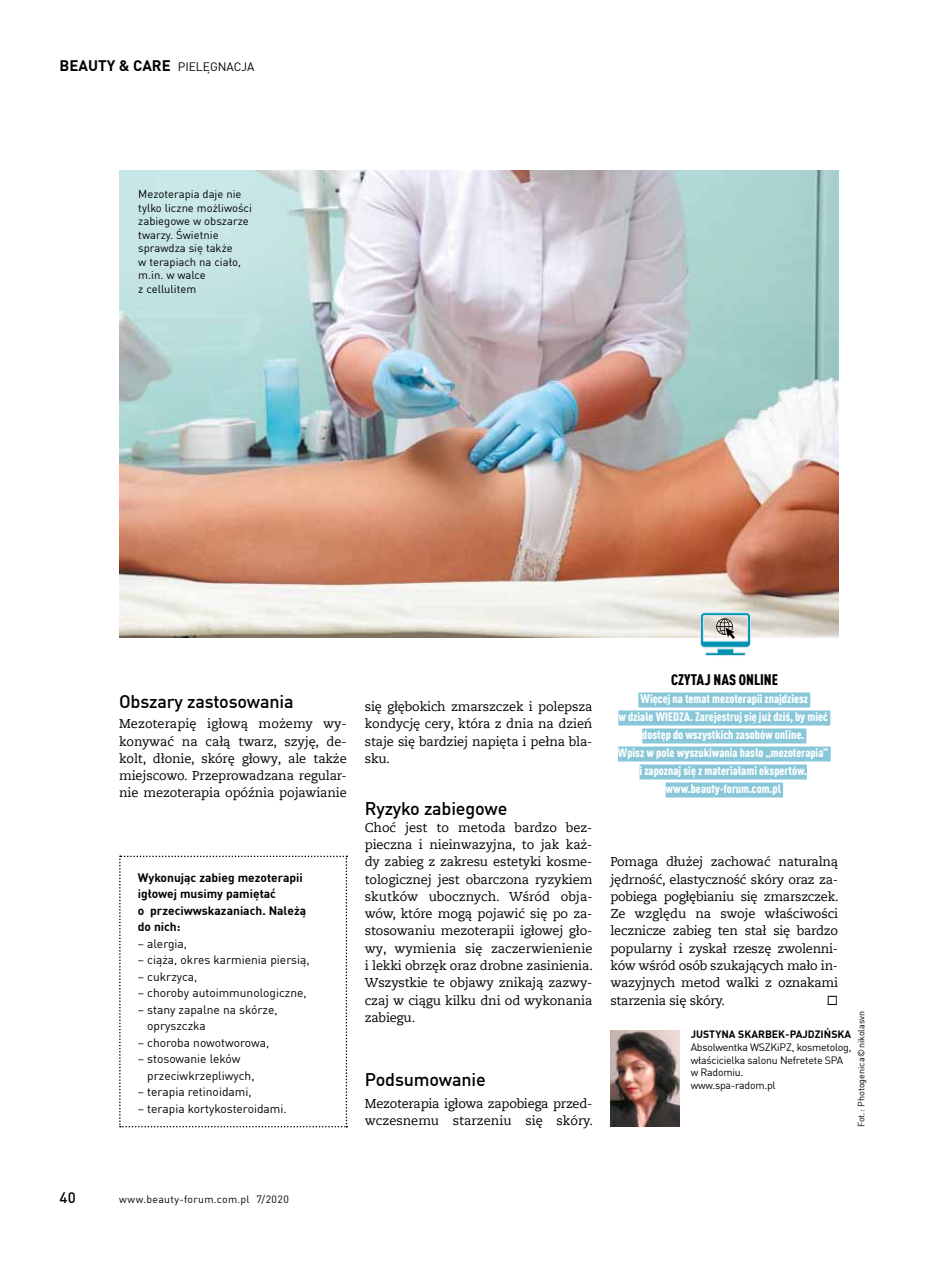
<style>
.page{position:relative;width:936px;height:1263px;background:#fff}
.page>*{position:absolute;margin:0;border:0;box-sizing:border-box;transform-origin:0 0}
.t1{font:500 18px "DIN Offc Pro";letter-spacing:-.01em;color:#000}
.t2{font:700 15px "DIN Offc Pro";color:#000}
.t3{font:900 condensed 15px "DIN Offc Pro";color:#000}
.t4{font:500 15px "DIN Offc Pro";color:#000}
.t5{font:12.75px/17.2px "Caecilia Com 55 Roman";letter-spacing:-.01em;color:#000;text-align:justify}
.t6{font:12px/16.5px "DIN Offc Pro";color:#000}
.t7{font:900 condensed 12px/18px "DIN Offc Pro";color:#fff;text-align:center}
.t8{font:700 12px/16.5px "DIN Offc Pro";color:#000}
.t9{font:11.25px/13.5px "DIN Offc Pro";color:#000}
.t10{font:10.5px/12.6px "DIN Offc Pro";letter-spacing:-.02em;color:#000}
.t11{font:10.5px "DIN Offc Pro";letter-spacing:.025em;color:#000}
.t12{font:700 10.5px "DIN Offc Pro";color:#000}
.t13{font:9px "DIN Offc Pro";color:#000}
.s1{font-weight:400;font-size:12px}
</style>
<div class="page">
<img style="left:119px;top:170px;width:719px;height:468px">
<img style="left:610px;top:1030px;width:69px;height:97px">
<div style="left:638px;top:692px;width:172px;height:15px;background:#88c7d8"></div>
<div style="left:618px;top:710px;width:212px;height:15px;background:#88c7d8"></div>
<div style="left:642px;top:728px;width:164px;height:15px;background:#88c7d8"></div>
<div style="left:618px;top:746px;width:212px;height:15px;background:#88c7d8"></div>
<div style="left:639px;top:764px;width:167px;height:15px;background:#88c7d8"></div>
<div style="left:665px;top:782px;width:118px;height:15px;background:#88c7d8"></div>
<svg style="left:699px;top:612px;width:52px;height:44px;background:#9ec5ca"></svg>
<svg style="left:119px;top:855px;width:228px;height:272px"></svg>
<p class="t2" style="left:60px;top:53px;width:196px">beauty &amp; care <span class="s1">pielęgnacja</span></p>
<p class="t9" style="left:138px;top:186px;width:115px">Mezoterapia daje nie tylko liczne możliwości zabiegowe w obszarze twarzy. Świetnie sprawdza się także<br>w terapiach na ciało, m.in. w walce<br>z cellulitem</p>
<h1 class="t1" style="left:119px;top:687px;width:176px">Obszary zastosowania</h1>
<p class="t5" style="left:119px;top:715px;width:229px">Mezoterapię igłową możemy wy&shy;konywać na całą twarz, szyję, de&shy;kolt, dłonie, skórę głowy, ale także miejscowo. Przeprowadzana regular&shy;nie mezoterapia opóźnia pojawianie</p>
<p class="t8" style="left:138px;top:867px;width:170px">Wykonując zabieg mezoterapii igłowej musimy pamiętać<br>o przeciwwskazaniach. Należą do nich:</p>
<p class="t6" style="left:138px;top:934px;width:51px">– alergia,</p>
<p class="t6" style="left:138px;top:950px;width:173px">– ciąża, okres karmienia piersią,</p>
<p class="t6" style="left:138px;top:967px;width:61px">– cukrzyca,</p>
<p class="t6" style="left:138px;top:983px;width:170px">– choroby autoimmunologiczne,</p>
<p class="t6" style="left:147px;top:1000px;width:132px;text-indent:-9px">– stany zapalne na skórze, opryszczka</p>
<p class="t6" style="left:138px;top:1033px;width:133px">– choroba nowotworowa,</p>
<p class="t6" style="left:147px;top:1049px;width:109px;text-indent:-9px">– stosowanie leków przeciwkrzepliwych,</p>
<p class="t6" style="left:138px;top:1082px;width:115px">– terapia retinoidami,</p>
<p class="t6" style="left:138px;top:1099px;width:150px">– terapia kortykosteroidami.</p>
<p class="t5" style="left:365px;top:698px;width:229px">się głębokich zmarszczek i polepsza kondycję cery, która z dnia na dzień staje się bardziej napięta i pełna bla&shy;sku.</p>
<h1 class="t1" style="left:365px;top:793px;width:144px">Ryzyko zabiegowe</h1>
<p class="t5" style="left:365px;top:819px;width:229px">Choć jest to metoda bardzo bez&shy;pieczna i nieinwazyjna, to jak każ&shy;dy zabieg z zakresu estetyki kosme&shy;tologicznej jest obarczona ryzykiem skutków ubocznych. Wśród obja&shy;wów, które mogą pojawić się po za&shy;stosowaniu mezoterapii igłowej gło&shy;wy, wymienia się zaczerwienienie i lekki obrzęk oraz drobne zasinienia.<br>Wszystkie te objawy znikają zazwy&shy;czaj w ciągu kilku dni od wykonania zabiegu.</p>
<h1 class="t1" style="left:365px;top:1065px;width:122px">Podsumowanie</h1>
<p class="t5" style="left:365px;top:1095px;width:230px">Mezoterapia igłowa zapobiega przed&shy;wczesnemu starzeniu się skóry.</p>
<p class="t3" style="left:671px;top:668px;width:108px">CZYTAJ NAS ONLINE</p>
<p class="t7" style="left:618px;top:689px;width:212px">Więcej na temat mezoterapii znajdziesz<br>w dziale WIEDZA. Zarejestruj się już dziś, by mieć dostęp do wszystkich zasobów online.<br>Wpisz w pole wyszukiwania hasło „mezoterapia” i zapoznaj się z materiałami ekspertów. www.beauty-forum.com.pl</p>
<p class="t5" style="left:610px;top:853px;width:229px">Pomaga dłużej zachować naturalną jędrność, elastyczność skóry oraz za&shy;pobiega pogłębianiu się zmarszczek.<br>Ze względu na swoje właściwości lecznicze zabieg ten stał się bardzo popularny i zyskał rzeszę zwolenni&shy;ków wśród osób szukających mało in&shy;wazyjnych metod walki z oznakami starzenia się skóry.</p>
<p class="t13" style="left:854px;top:1127px;width:118px;rotate:-90deg">Fot.: Photogenica© nikolasvn</p>
<p class="t12" style="left:690px;top:1026px;width:161px">Justyna Skarbek-Paj dzi ńska</p>
<p class="t10" style="left:690px;top:1040px;width:162px">Absolwentka WSZKiPZ, kosmetolog, właścicielka salonu N efretete SPA<br>w Radomiu.<br>www.spa-radom.pl</p>
<p class="t4" style="left:60px;top:1185px;width:18px">40</p>
<p class="t11" style="left:119px;top:1191px;width:171px">www.beauty-forum.com.pl 7/2020</p>
</div>
